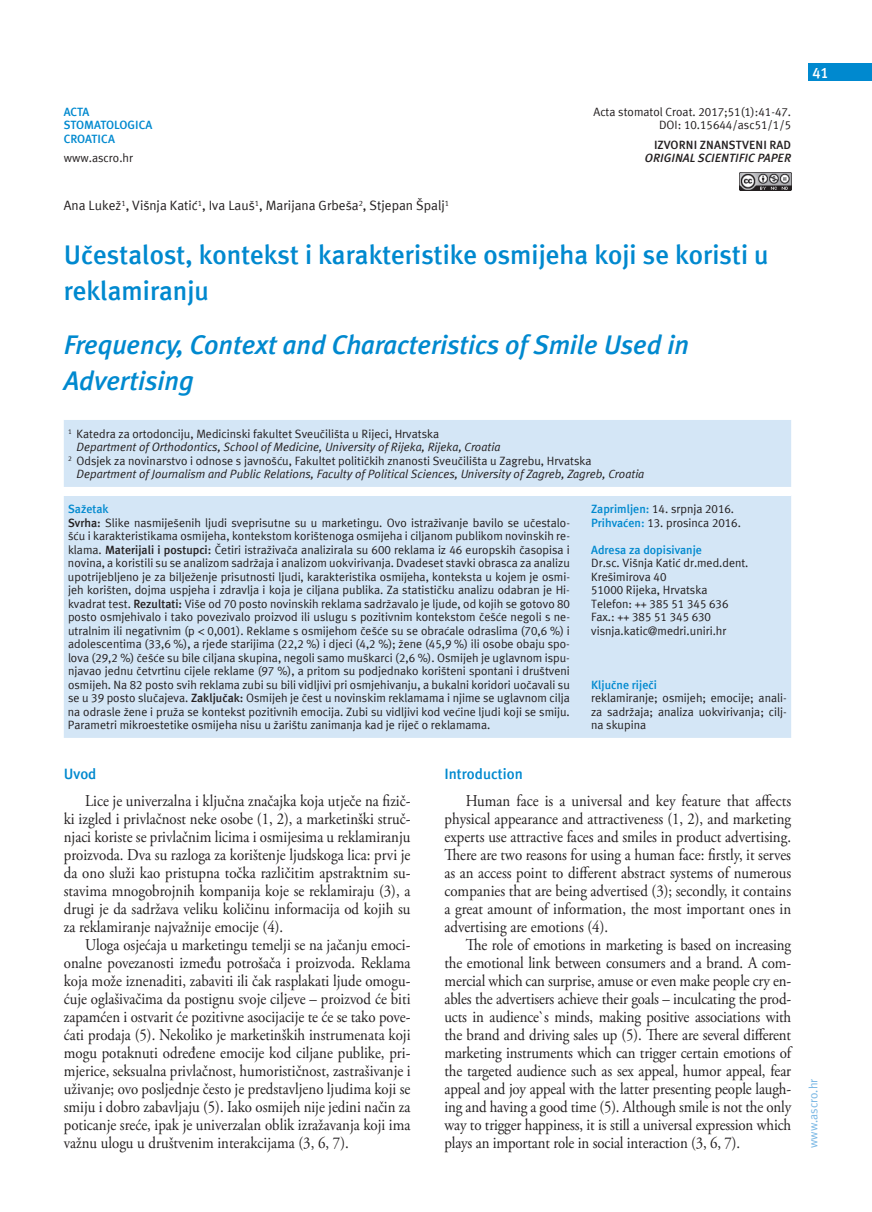
<style>
.page{position:relative;width:872px;height:1212px;background:#fff}
.page>*{position:absolute;margin:0;border:0;box-sizing:border-box;transform-origin:0 0}
.t1{font:700 27px/36px "Meta ASC";color:#0089cf}
.t2{font:italic 700 27px/36px "Meta ASC";letter-spacing:-.005em;color:#0089cf}
.t3{font:16.5px/18px "Adobe Garamond Pro";color:#231f20;text-align:justify;scale:.9 1}
.t4{font:700 15px "Meta ASC";color:#0089cf}
.t5{font:700 15px "Meta ASC";color:#fff}
.t6{font:13.5px "Meta ASC";color:#231f20}
.t7{font:12px/13.5px "Meta ASC";color:#231f20}
.t8{font:italic 12px "Meta ASC";color:#231f20}
.t9{font:700 12px/13.5px "Meta ASC";color:#0089cf}
.t10{font:italic 700 12px "Meta ASC";letter-spacing:.005em;color:#231f20}
.t11{font:700 12px "Meta ASC";letter-spacing:.005em;color:#231f20}
.t12{font:12px "Meta ASC";color:#77b6e4}
.s1{font-weight:700;color:#0089cf}
.s2{font-weight:700}
</style>
<div class="page">
<div style="left:808px;top:64px;width:64px;height:17px;background:#0089cf"></div>
<div style="left:64px;top:420px;width:727px;height:318px;background:#d4e6f6"></div>
<div style="left:64px;top:487px;width:727px;height:8px;background:#fff"></div>
<img style="left:739px;top:172px;width:52px;height:18px">
<p class="t9" style="left:64px;top:105px;width:90px">ACTA<br>STOMATOLOGICA<br>CROATICA</p>
<p class="t7" style="left:64px;top:151px;width:71px">www.ascro.hr</p>
<p class="t7" style="left:593px;top:105px;width:199px;text-align:right">Acta stomatol Croat. 2017;51(1):41-47.<br>DOI: 10.15644/asc51/1/5</p>
<p class="t11" style="left:654px;top:138px;width:139px">IZVORNI ZNANSTVENI RAD</p>
<p class="t10" style="left:645px;top:151px;width:148px">ORIGINAL SCIENTIFIC PAPER</p>
<p class="t6" style="left:64px;top:198px;width:387px">Ana Lukež<sup>1</sup>, Višnja Katić<sup>1</sup>, Iva Lauš<sup>1</sup>, Marijana Grbeša<sup>2</sup>, Stjepan Špalj<sup>1</sup></p>
<h1 class="t1" style="left:64px;top:237px;width:706px">Učestalost, kontekst i karakteristike osmijeha koji se koristi u reklamiranju</h1>
<h1 class="t2" style="left:64px;top:327px;width:626px">Frequency, Context and Characteristics of Smile Used in<br>Advertising</h1>
<p class="t7" style="left:68px;top:427px;width:373px"><sup>1</sup> Katedra za ortodonciju, Medicinski fakultet Sveučilišta u Rijeci, Hrvatska</p>
<p class="t8" style="left:77px;top:440px;width:425px">Department of Orthodontics, School of Medicine, University of Rijeka, Rijeka, Croatia</p>
<p class="t7" style="left:68px;top:454px;width:525px"><sup>2</sup> Odsjek za novinarstvo i odnose s javnošću, Fakultet političkih znanosti Sveučilišta u Zagrebu, Hrvatska</p>
<p class="t8" style="left:77px;top:467px;width:569px">Department of Journalism and Public Relations, Faculty of Political Sciences, University of Zagreb, Zagreb, Croatia</p>
<p class="t7" style="left:68px;top:502px;width:503px"><span class="s1">Sažetak<br></span><span class="s2">Svrha:</span> Slike nasmiješenih ljudi sveprisutne su u marketingu. Ovo istraživanje bavilo se učestalo&shy;šću i karakteristikama osmijeha, kontekstom korištenoga osmijeha i ciljanom publikom novinskih re&shy;klama. <span class="s2">Materijali i postupci:</span> Četiri istraživača analizirala su 600 reklama iz 46 europskih časopisa i novina, a koristili su se analizom sadržaja i analizom uokvirivanja. Dvadeset stavki obrasca za analizu upotrijebljeno je za bilježenje prisutnosti ljudi, karakteristika osmijeha, konteksta u kojem je osmi&shy;jeh korišten, dojma uspjeha i zdravlja i koja je ciljana publika. Za statističku analizu odabran je Hi&shy;kvadrat test. <span class="s2">Rezultati:</span> Više od 70 posto novinskih reklama sadržavalo je ljude, od kojih se gotovo 80 posto osmjehivalo i tako povezivalo proizvod ili uslugu s pozitivnim kontekstom češće negoli s ne&shy;utralnim ili negativnim (p &lt; 0,001). Reklame s osmijehom češće su se obraćale odraslima (70,6 %) i adolescentima (33,6 %), a rjeđe starijima (22,2 %) i djeci (4,2 %); žene (45,9 %) ili osobe obaju spo&shy;lova (29,2 %) češće su bile ciljana skupina, negoli samo muškarci (2,6 %). Osmijeh je uglavnom ispu&shy;njavao jednu četvrtinu cijele reklame (97 %), a pritom su podjednako korišteni spontani i društveni osmijeh. Na 82 posto svih reklama zubi su bili vidljivi pri osmjehivanju, a bukalni koridori uočavali su se u 39 posto slučajeva. <span class="s2">Zaključak:</span> Osmijeh je čest u novinskim reklamama i njime se uglavnom cilja na odrasle žene i pruža se kontekst pozitivnih emocija. Zubi su vidljivi kod većine ljudi koji se smiju.<br>Parametri mikroestetike osmijeha nisu u žarištu zanimanja kad je riječ o reklamama.</p>
<p class="t7" style="left:591px;top:502px;width:151px"><span class="s1">Zaprimljen:</span> 14. srpnja 2016.<br><span class="s1">Prihvaćen:</span> 13. prosinca 2016.</p>
<p class="t9" style="left:591px;top:543px;width:112px">Adresa za dopisivanje</p>
<p class="t7" style="left:591px;top:556px;width:159px">Dr.sc. Višnja Katić dr.med.dent.<br>Krešimirova 40<br>51000 Rijeka, Hrvatska<br>Telefon: ++ 385 51 345 636<br>Fax.: ++ 385 51 345 630 visnja.katic@medri.uniri.hr</p>
<p class="t9" style="left:591px;top:678px;width:67px">Ključne riječi</p>
<p class="t7" style="left:591px;top:691px;width:197px;text-align:justify">reklamiranje; osmijeh; emocije; anali&shy;za sadržaja; analiza uokvirivanja; cilj&shy;na skupina</p>
<p class="t4" style="left:64px;top:765px;width:34px">Uvod</p>
<p class="t3" style="left:64px;top:792px;width:387px;text-indent:21px">Lice je univerzalna i ključna značajka koja utječe na fizič&shy;ki izgled i privlačnost neke osobe (1, 2), a marketinški struč&shy;njaci koriste se privlačnim licima i osmijesima u reklamiranju proizvoda. Dva su razloga za korištenje ljudskoga lica: prvi je da ono služi kao pristupna točka različitim apstraktnim su&shy;stavima mnogobrojnih kompanija koje se reklamiraju (3), a drugi je da sadržava veliku količinu informacija od kojih su za reklamiranje najvažnije emocije (4).</p>
<p class="t3" style="left:64px;top:936px;width:387px;text-indent:21px">Uloga osjećaja u marketingu temelji se na jačanju emoci&shy;onalne povezanosti između potrošača i proizvoda. Reklama koja može iznenaditi, zabaviti ili čak rasplakati ljude omogu&shy;ćuje oglašivačima da postignu svoje ciljeve – proizvod će biti zapamćen i ostvarit će pozitivne asocijacije te će se tako pove&shy;ćati prodaja (5). Nekoliko je marketinških instrumenata koji mogu potaknuti određene emocije kod ciljane publike, pri&shy;mjerice, seksualna privlačnost, humorističnost, zastrašivanje i uživanje; ovo posljednje često je predstavljeno ljudima koji se smiju i dobro zabavljaju (5). Iako osmijeh nije jedini način za poticanje sreće, ipak je univerzalan oblik izražavanja koji ima važnu ulogu u društvenim interakcijama (3, 6, 7).</p>
<p class="t4" style="left:444px;top:765px;width:80px">Introduction</p>
<p class="t3" style="left:444px;top:792px;width:387px;text-indent:21px">Human face is a universal and key feature that affects physical appearance and attractiveness (1, 2), and marketing experts use attractive faces and smiles in product advertising.<br>There are two reasons for using a human face: firstly, it serves as an access point to different abstract systems of numerous companies that are being advertised (3); secondly, it contains a great amount of information, the most important ones in advertising are emotions (4).</p>
<p class="t3" style="left:444px;top:936px;width:387px;text-indent:21px">The role of emotions in marketing is based on increasing the emotional link between consumers and a brand. A com&shy;mercial which can surprise, amuse or even make people cry en&shy;ables the advertisers achieve their goals – inculcating the prod&shy;ucts in audience`s minds, making positive associations with the brand and driving sales up (5). There are several different marketing instruments which can trigger certain emotions of the targeted audience such as sex appeal, humor appeal, fear appeal and joy appeal with the latter presenting people laugh&shy;ing and having a good time (5). Although smile is not the only way to trigger happiness, it is still a universal expression which plays an important role in social interaction (3, 6, 7).</p>
<p class="t5" style="left:812px;top:64px;width:18px">41</p>
<p class="t12" style="left:806px;top:1148px;width:71px;rotate:-90deg">www.ascro.hr</p>
</div>
